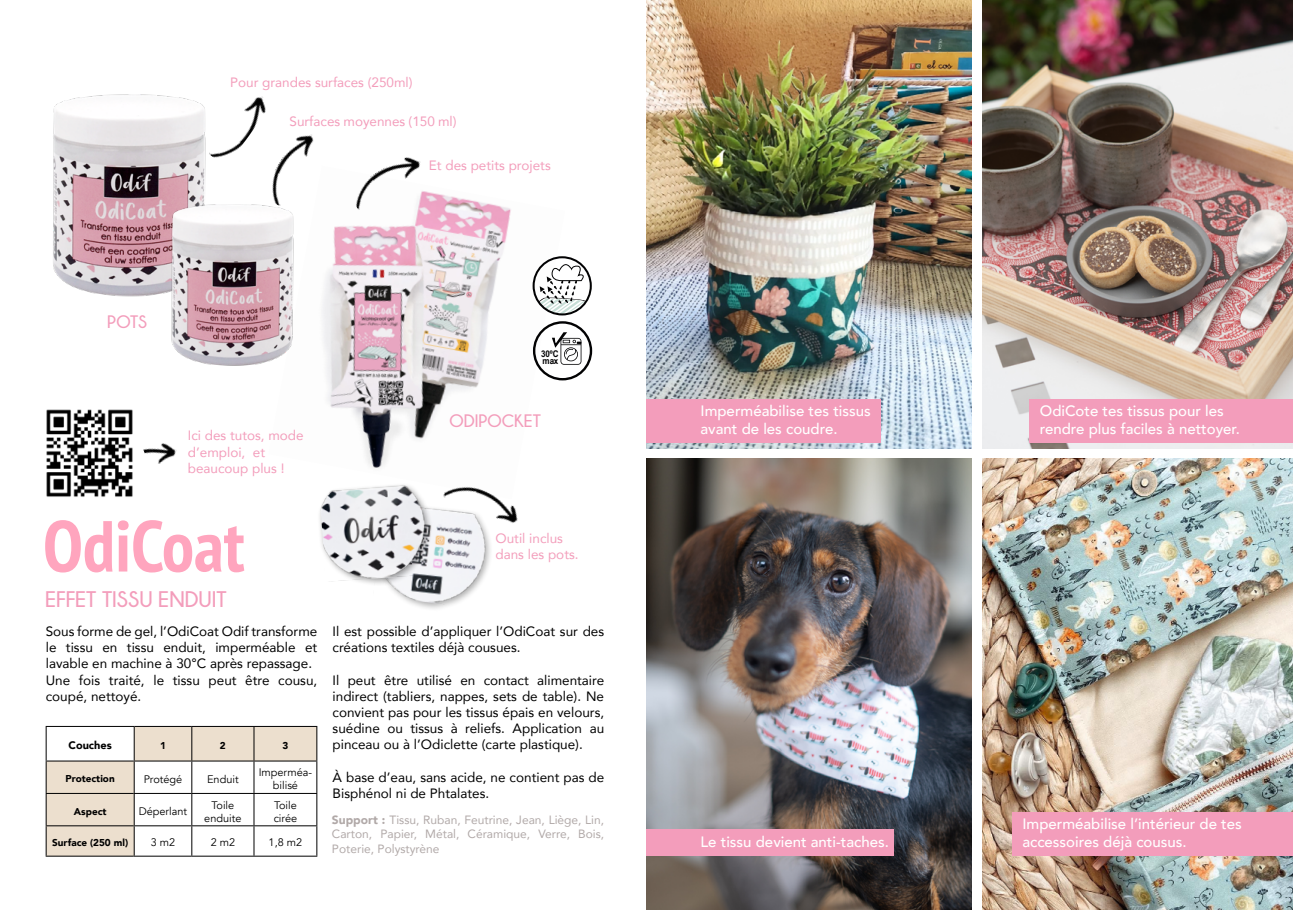
<style>
.page{position:relative;width:1293px;height:910px;background:#fff}
.page>*{position:absolute;margin:0;border:0;box-sizing:border-box;transform-origin:0 0}
.t1{font:700 condensed 72px "PT Sans";color:#ffa5be}
.t2{font:700 22.5px "Champagne&Limousines";color:#f39dbb}
.t3{font:700 18px "Champagne&Limousines";color:#f39dbb}
.t4{font:500 15px/18px "Avenir";color:#fff}
.t5{font:13.5px/16.2px "Avenir";color:#000}
.t6{font:13.5px/16.2px "Avenir";color:#f39dbb}
.t7{font:13.5px/16.2px "Avenir";color:#f39ebb}
.t8{font:12px/14.4px "Avenir";color:#b1a9a8;text-align:justify}
.t9{font:10.95px/13px "Avenir";color:#000;text-align:center}
.t10{font:900 10.95px "Avenir";color:#000}
.t11{font:900 9.9px "Avenir";color:#000}
.t12{font:700 9.15px/6.4px "Arial Narrow";color:#020203;scale:1.07 1}
.s1{font-weight:900}
</style>
<div class="page">
<img style="left:322px;top:191px;width:243px;height:262px">
<img style="left:234px;top:96px;width:32px;height:55px">
<img style="left:347px;top:157px;width:78px;height:53px">
<img style="left:260px;top:128px;width:54px;height:63px">
<img style="left:143px;top:443px;width:34px;height:21px">
<img style="left:46px;top:409px;width:87px;height:88px">
<img style="left:53px;top:94px;width:181px;height:203px">
<img style="left:152px;top:191px;width:142px;height:175px">
<div style="left:533px;top:321px;width:59px;height:59px;border:2px solid #020203;border-radius:50%"></div>
<svg style="left:552px;top:332px;width:29px;height:33px"></svg>
<div style="left:532px;top:256px;width:60px;height:59px;border:2px solid #020203;border-radius:50%"></div>
<svg style="left:534px;top:264px;width:57px;height:51px"></svg>
<svg style="left:47px;top:727px;width:269px;height:129px"></svg>
<hr style="left:46px;top:726px;width:89px;height:1px;background:#000">
<hr style="left:46px;top:727px;width:1px;height:33px;background:#000">
<hr style="left:134px;top:727px;width:1px;height:33px;background:#000">
<hr style="left:191px;top:727px;width:1px;height:33px;background:#000">
<hr style="left:253px;top:727px;width:1px;height:33px;background:#000">
<hr style="left:316px;top:727px;width:1px;height:33px;background:#000">
<hr style="left:134px;top:760px;width:58px;height:1px;background:#000">
<hr style="left:134px;top:761px;width:1px;height:32px;background:#000">
<hr style="left:192px;top:760px;width:62px;height:1px;background:#000">
<hr style="left:191px;top:761px;width:1px;height:32px;background:#000">
<hr style="left:254px;top:760px;width:63px;height:1px;background:#000">
<hr style="left:253px;top:761px;width:1px;height:32px;background:#000">
<hr style="left:316px;top:761px;width:1px;height:32px;background:#000">
<hr style="left:134px;top:793px;width:58px;height:1px;background:#000">
<hr style="left:134px;top:794px;width:1px;height:31px;background:#000">
<hr style="left:192px;top:793px;width:62px;height:1px;background:#000">
<hr style="left:191px;top:794px;width:1px;height:31px;background:#000">
<hr style="left:254px;top:793px;width:63px;height:1px;background:#000">
<hr style="left:253px;top:794px;width:1px;height:31px;background:#000">
<hr style="left:316px;top:794px;width:1px;height:31px;background:#000">
<hr style="left:134px;top:825px;width:58px;height:1px;background:#000">
<hr style="left:134px;top:826px;width:1px;height:30px;background:#000">
<hr style="left:192px;top:825px;width:62px;height:1px;background:#000">
<hr style="left:191px;top:826px;width:1px;height:30px;background:#000">
<hr style="left:254px;top:825px;width:63px;height:1px;background:#000">
<hr style="left:253px;top:826px;width:1px;height:30px;background:#000">
<hr style="left:316px;top:826px;width:1px;height:30px;background:#000">
<hr style="left:134px;top:856px;width:58px;height:1px;background:#000">
<hr style="left:192px;top:856px;width:62px;height:1px;background:#000">
<hr style="left:254px;top:856px;width:63px;height:1px;background:#000">
<hr style="left:135px;top:726px;width:57px;height:1px;background:#000">
<hr style="left:192px;top:726px;width:62px;height:1px;background:#000">
<hr style="left:254px;top:726px;width:63px;height:1px;background:#000">
<hr style="left:46px;top:761px;width:1px;height:32px;background:#000">
<hr style="left:46px;top:794px;width:1px;height:31px;background:#000">
<hr style="left:46px;top:826px;width:1px;height:30px;background:#000">
<hr style="left:46px;top:760px;width:88px;height:1px;background:#000">
<hr style="left:46px;top:793px;width:88px;height:1px;background:#000">
<hr style="left:46px;top:825px;width:88px;height:1px;background:#000">
<hr style="left:46px;top:856px;width:88px;height:1px;background:#000">
<img style="left:443px;top:487px;width:75px;height:36px">
<img style="left:390px;top:502px;width:105px;height:107px">
<div style="left:317px;top:482px;width:117px;height:105px;background:#000;opacity:.39"></div>
<img style="left:317px;top:453px;width:121px;height:129px">
<img style="left:646px;top:0;width:325px;height:448px">
<img style="left:646px;top:459px;width:325px;height:451px">
<img style="left:982px;top:0;width:311px;height:448px">
<img style="left:982px;top:459px;width:311px;height:451px">
<div style="left:646px;top:399px;width:235px;height:43px;background:#f39dbb"></div>
<div style="left:646px;top:829px;width:248px;height:27px;background:#f39dbb"></div>
<div style="left:1029px;top:399px;width:264px;height:43px;background:#f39dbb"></div>
<div style="left:1013px;top:812px;width:280px;height:44px;background:#f39dbb"></div>
<p class="t6" style="left:230px;top:74px;width:184px">Pour grandes surfaces (250ml)</p>
<p class="t6" style="left:289px;top:112px;width:169px">Surfaces moyennes (150 ml)</p>
<p class="t6" style="left:429px;top:157px;width:123px">Et des petits projets</p>
<h3 class="t3" style="left:107px;top:311px;width:41px">POTS</h3>
<p class="t6" style="left:188px;top:427px;width:117px">Ici des tutos, mode d’emploi, et beaucoup plus !</p>
<p class="t12" style="left:541px;top:350px;width:18px">30ºC max</p>
<h3 class="t3" style="left:449px;top:411px;width:93px">ODIPOCKET</h3>
<h1 class="t1" style="left:43px;top:498px;width:203px">OdiCoat</h1>
<h2 class="t2" style="left:45px;top:586px;width:183px">EFFET TISSU ENDUIT</h2>
<p class="t7" style="left:495px;top:529px;width:85px">Outil inclus dans les pots.</p>
<p class="t5" style="left:46px;top:623px;width:273px">Sous forme de gel, l’OdiCoat Odif transforme le tissu en tissu enduit, imperméable et lavable en machine à 30°C après repassage.<br>Une fois traité, le tissu peut être cousu, coupé, nettoyé.</p>
<p class="t5" style="left:333px;top:623px;width:273px">Il est possible d’appliquer l’OdiCoat sur des créations textiles déjà cousues.</p>
<p class="t5" style="left:333px;top:671px;width:273px;text-align:justify">Il peut être utilisé en contact alimentaire indirect (tabliers, nappes, sets de table). Ne convient pas pour les tissus épais en velours, suédine ou tissus à reliefs. Application au pinceau ou à l’Odiclette (carte plastique).</p>
<p class="t5" style="left:333px;top:768px;width:273px">À base d’eau, sans acide, ne contient pas de<br>Bisphénol ni de Phtalates.</p>
<p class="t8" style="left:332px;top:812px;width:274px"><span class="s1">Support :</span> Tissu, Ruban, Feutrine, Jean, Liège, Lin, Carton, Papier, Métal, Céramique, Verre, Bois, Poterie, Polystyrène</p>
<p class="t10" style="left:69px;top:736px;width:45px">Couches</p>
<p class="t11" style="left:160px;top:737px;width:7px">1</p>
<p class="t11" style="left:220px;top:737px;width:7px">2</p>
<p class="t11" style="left:282px;top:737px;width:7px">3</p>
<p class="t11" style="left:66px;top:770px;width:51px">Protection</p>
<p class="t9" style="left:144px;top:773px;width:40px">Protégé</p>
<p class="t9" style="left:207px;top:773px;width:33px">Enduit</p>
<p class="t9" style="left:259px;top:766px;width:55px">Imperméa&shy;bilisé</p>
<p class="t11" style="left:74px;top:803px;width:34px">Aspect</p>
<p class="t9" style="left:139px;top:805px;width:50px">Déperlant</p>
<p class="t9" style="left:204px;top:798px;width:39px">Toile enduite</p>
<p class="t9" style="left:274px;top:798px;width:25px;text-align:left">Toile cirée</p>
<p class="t11" style="left:52px;top:834px;width:77px">Surface (250 ml)</p>
<p class="t9" style="left:151px;top:836px;width:26px">3 m2</p>
<p class="t9" style="left:211px;top:836px;width:26px">2 m2</p>
<p class="t9" style="left:269px;top:836px;width:35px">1,8 m2</p>
<p class="t4" style="left:700px;top:401px;width:172px">Imperméabilise tes tissus avant de les coudre.</p>
<p class="t4" style="left:700px;top:832px;width:190px">Le tissu devient anti-taches.</p>
<p class="t4" style="left:1040px;top:401px;width:202px">OdiCote tes tissus pour les rendre plus faciles à nettoyer.</p>
<p class="t4" style="left:1022px;top:814px;width:221px">Imperméabilise l’intérieur de tes accessoires déjà cousus.</p>
</div>
